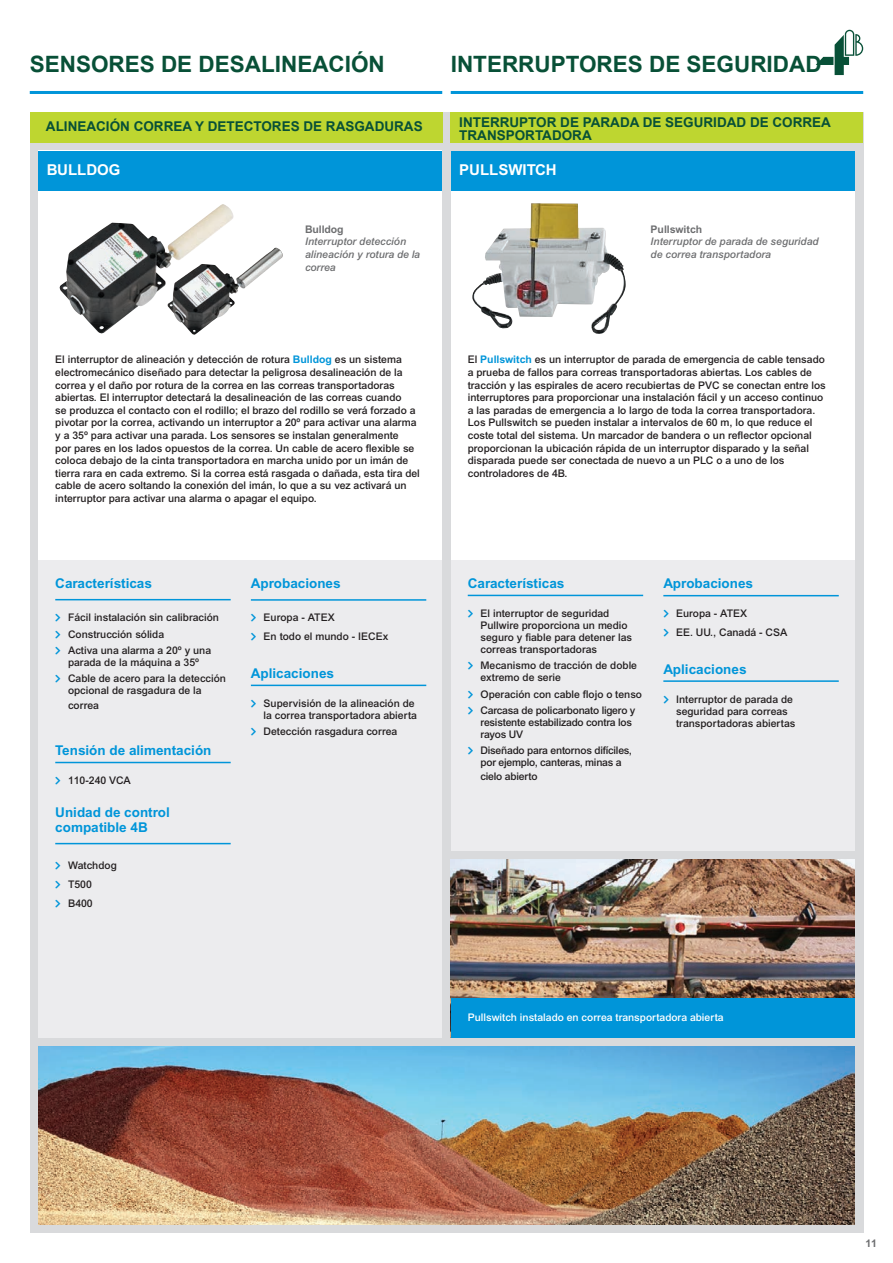
<style>
.page{position:relative;width:893px;height:1263px;background:#fff}
.page>*{position:absolute;margin:0;border:0;box-sizing:border-box;transform-origin:0 0}
.t1{font:700 22.5px "Arial";color:#085037}
.t2{font:700 15px "Arial";color:#fff}
.t3{font:700 13.5px/14.5px "Arial";color:#0095d9}
.t4{font:700 13.5px/13.5px "Arial";color:#085037}
.t5{font:500 10.5px/12.6px "Arial";color:#231f20}
.t6{font:500 10.5px/12px "Arial";letter-spacing:-.02em;color:#231f20}
.t7{font:italic 500 10.5px/12.6px "Arial";color:#6d6e70}
.t8{font:500 10.5px "Arial";color:#fff}
.t9{font:700 10.5px "Arial";letter-spacing:-.005em;color:#6d6e70}
.s1{font-weight:700;color:#0095d9}
</style>
<div class="page">
<hr style="left:30px;top:91px;width:412px;height:3px;background:#0095d9">
<div style="left:30px;top:113px;width:833px;height:1120px;background:#d9dadc"></div>
<div style="left:38px;top:151px;width:404px;height:792px;background:#fff"></div>
<div style="left:38px;top:151px;width:404px;height:39px;background:#0095d9"></div>
<div style="left:451px;top:151px;width:404px;height:699px;background:#fff"></div>
<div style="left:451px;top:151px;width:404px;height:39px;background:#0095d9"></div>
<div style="left:30px;top:113px;width:412px;height:30px;background:#bed630"></div>
<div style="left:38px;top:560px;width:404px;height:477px;background:#ececee"></div>
<hr style="left:55px;top:599px;width:176px;height:1px;background:#0095d9">
<hr style="left:55px;top:762px;width:176px;height:1px;background:#0095d9">
<hr style="left:55px;top:843px;width:176px;height:1px;background:#0095d9">
<hr style="left:251px;top:599px;width:175px;height:2px;background:#0095d9">
<hr style="left:251px;top:685px;width:175px;height:1px;background:#0095d9">
<div style="left:451px;top:560px;width:404px;height:290px;background:#ececee"></div>
<hr style="left:468px;top:595px;width:175px;height:1px;background:#0095d9">
<hr style="left:663px;top:595px;width:176px;height:1px;background:#0095d9">
<hr style="left:663px;top:680px;width:176px;height:2px;background:#0095d9">
<hr style="left:451px;top:91px;width:412px;height:3px;background:#0095d9">
<div style="left:451px;top:113px;width:412px;height:30px;background:#bed630"></div>
<img style="left:472px;top:203px;width:154px;height:131px">
<img style="left:59px;top:204px;width:175px;height:130px">
<img style="left:167px;top:248px;width:116px;height:87px">
<img style="left:38px;top:1046px;width:817px;height:179px">
<img style="left:451px;top:859px;width:404px;height:139px">
<div style="left:451px;top:998px;width:404px;height:39px;background:#0095d9"></div>
<svg style="left:816px;top:30px;width:47px;height:45px"></svg>
<p class="t1" style="left:30px;top:49px;width:357px">SENSORES DE DESALINEACIÓN</p>
<p class="t4" style="left:46px;top:120px;width:378px">ALINEACIÓN CORREA Y DETECTORES DE RASGADURAS</p>
<p class="t1" style="left:451px;top:49px;width:372px">INTERRUPTORES DE SEGURIDAD</p>
<p class="t4" style="left:459px;top:116px;width:373px">INTERRUPTOR DE PARADA DE SEGURIDAD DE CORREA<br>TRANSPORTADORA</p>
<p class="t2" style="left:47px;top:161px;width:75px">BULLDOG</p>
<p class="t2" style="left:459px;top:161px;width:99px">PULLSWITCH</p>
<p class="t9" style="left:305px;top:223px;width:40px">Bulldog</p>
<p class="t7" style="left:305px;top:235px;width:116px">Interruptor detección alineación y rotura de la correa</p>
<p class="t9" style="left:651px;top:223px;width:53px">Pullswitch</p>
<p class="t7" style="left:651px;top:235px;width:170px">Interruptor de parada de seguridad de correa transportadora</p>
<p class="t5" style="left:55px;top:353px;width:366px">El interruptor de alineación y detección de rotura <span class="s1">Bulldog</span> es un sistema electromecánico diseñado para detectar la peligrosa desalineación de la correa y el daño por rotura de la correa en las correas transportadoras abiertas. El interruptor detectará la desalineación de las correas cuando<br>se produzca el contacto con el rodillo; el brazo del rodillo se verá forzado a pivotar por la correa, activando un interruptor a 20º para activar una alarma y a 35º para activar una parada. Los sensores se instalan generalmente<br>por pares en los lados opuestos de la correa. Un cable de acero flexible se coloca debajo de la cinta transportadora en marcha unido por un imán de tierra rara en cada extremo. Si la correa está rasgada o dañada, esta tira del cable de acero soltando la conexión del imán, lo que a su vez activará un interruptor para activar una alarma o apagar el equipo.</p>
<p class="t3" style="left:55px;top:576px;width:98px">Características</p>
<p class="t5" style="left:68px;top:611px;width:152px">Fácil instalación sin calibración</p>
<p class="t5" style="left:68px;top:627px;width:98px">Construcción sólida</p>
<p class="t5" style="left:68px;top:644px;width:145px;line-height:12px">Activa una alarma a 20º y una parada de la máquina a 35º</p>
<p class="t5" style="left:68px;top:672px;width:160px;line-height:12px">Cable de acero para la detección opcional de rasgadura de la</p>
<p class="t5" style="left:68px;top:699px;width:32px">correa</p>
<p class="t3" style="left:55px;top:743px;width:158px">Tensión de alimentación</p>
<p class="t5" style="left:68px;top:774px;width:64px">110-240 VCA</p>
<p class="t3" style="left:55px;top:805px;width:116px">Unidad de control compatible 4B</p>
<p class="t5" style="left:68px;top:859px;width:50px">Watchdog</p>
<p class="t5" style="left:68px;top:878px;width:25px">T500</p>
<p class="t5" style="left:68px;top:897px;width:26px">B400</p>
<p class="t3" style="left:251px;top:576px;width:91px">Aprobaciones</p>
<p class="t5" style="left:264px;top:611px;width:73px">Europa - ATEX</p>
<p class="t5" style="left:264px;top:630px;width:126px">En todo el mundo - IECEx</p>
<p class="t3" style="left:251px;top:665px;width:85px">Aplicaciones</p>
<p class="t5" style="left:264px;top:697px;width:155px;line-height:12px">Supervisión de la alineación de la correa transportadora abierta</p>
<p class="t5" style="left:264px;top:725px;width:135px">Detección rasgadura correa</p>
<p class="t5" style="left:468px;top:353px;width:360px">El <span class="s1">Pullswitch</span> es un interruptor de parada de emergencia de cable tensado a prueba de fallos para correas transportadoras abiertas. Los cables de tracción y las espirales de acero recubiertas de PVC se conectan entre los interruptores para proporcionar una instalación fácil y un acceso continuo a las paradas de emergencia a lo largo de toda la correa transportadora.<br>Los Pullswitch se pueden instalar a intervalos de 60 m, lo que reduce el coste total del sistema. Un marcador de bandera o un reflector opcional proporcionan la ubicación rápida de un interruptor disparado y la señal disparada puede ser conectada de nuevo a un PLC o a uno de los controladores de 4B.</p>
<p class="t3" style="left:468px;top:576px;width:98px">Características</p>
<p class="t5" style="left:480px;top:607px;width:153px;line-height:12px">El interruptor de seguridad<br>Pullwire proporciona un medio seguro y fiable para detener las correas transportadoras</p>
<p class="t5" style="left:480px;top:660px;width:158px;line-height:12px">Mecanismo de tracción de doble extremo de serie</p>
<p class="t5" style="left:480px;top:687px;width:163px">Operación con cable flojo o tenso</p>
<p class="t6" style="left:480px;top:704px;width:156px">Carcasa de policarbonato ligero y resistente estabilizado contra los rayos UV</p>
<p class="t6" style="left:480px;top:744px;width:153px">Diseñado para entornos difíciles, por ejemplo, canteras, minas a</p>
<p class="t6" style="left:480px;top:771px;width:59px">cielo abierto</p>
<p class="t3" style="left:663px;top:576px;width:91px">Aprobaciones</p>
<p class="t5" style="left:676px;top:607px;width:73px">Europa - ATEX</p>
<p class="t5" style="left:676px;top:626px;width:113px">EE. UU., Canadá - CSA</p>
<p class="t3" style="left:663px;top:661px;width:85px">Aplicaciones</p>
<p class="t5" style="left:676px;top:693px;width:121px;line-height:12px">Interruptor de parada de seguridad para correas transportadoras abiertas</p>
<p class="t8" style="left:468px;top:1011px;width:257px">Pullswitch instalado en correa transportadora abierta</p>
<p class="t9" style="left:865px;top:1237px;width:13px">11</p>
</div>
